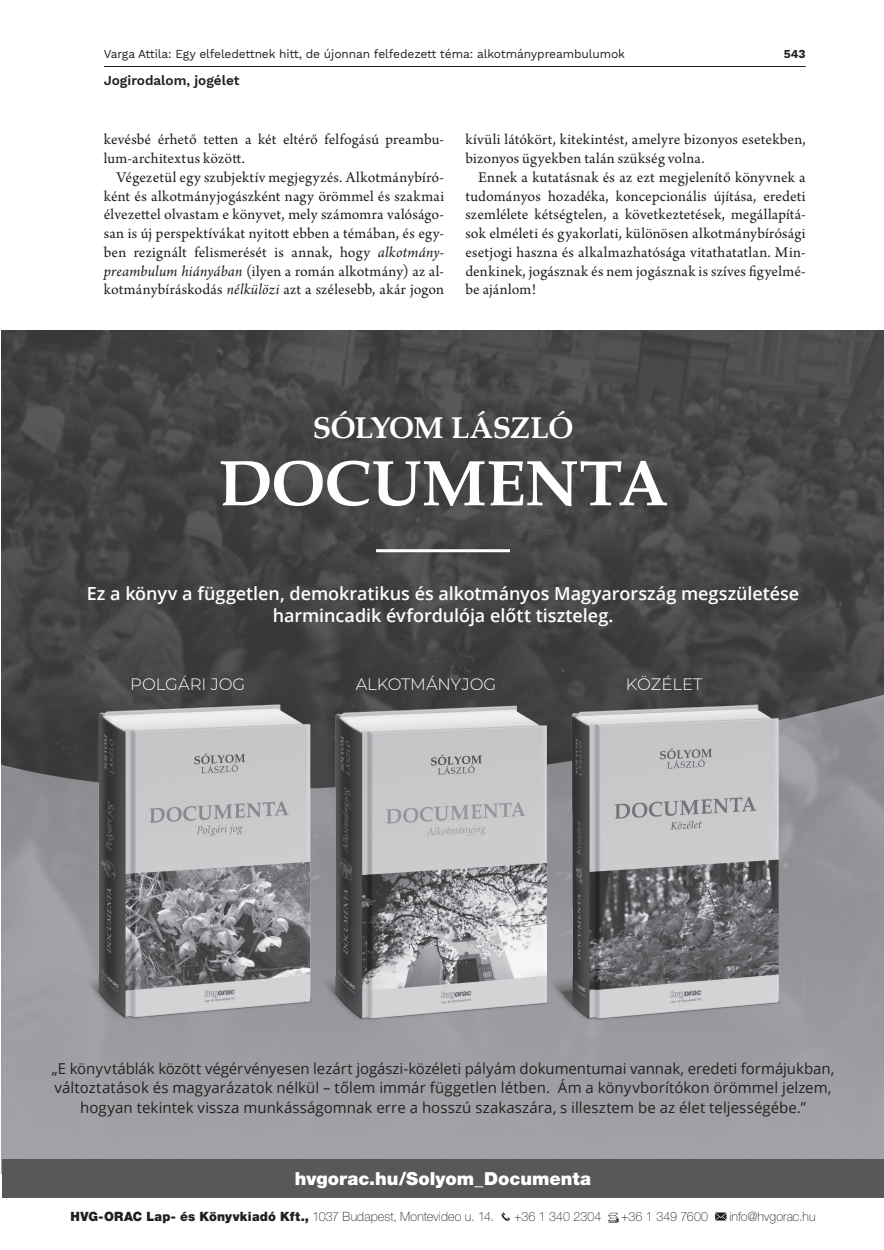
<style>
.page{position:relative;width:884px;height:1250px;background:#fff}
.page>*{position:absolute;margin:0;border:0;box-sizing:border-box;transform-origin:0 0}
.t1{font:700 64.5px "Book Antiqua";letter-spacing:-.005em;color:#fff}
.t2{font:700 30px "Book Antiqua";letter-spacing:-.015em;color:#fff}
.t3{font:600 18px/22.5px "Open Sans";letter-spacing:-.005em;color:#fff;text-align:center}
.t4{font:18px "Helvetica HU Black";color:#fff}
.t5{font:300 16.5px "Montserrat";color:#fff}
.szoveg{font:15.75px/18.8px "Arno Pro";color:#231f20}
.t6{font:15px/19.5px "Open Sans";letter-spacing:.005em;color:#231f20;text-align:center}
.t7{font:600 13.5px "Work Sans";color:#231f20}
.t8{font:12.9px "Helvetica HU Black";letter-spacing:.015em;color:#231f20}
.t9{font:12.9px "Helvetica HU Thin";letter-spacing:.005em;color:#231f20}
.t10{font:12px "Work Sans";letter-spacing:-.01em;color:#231f20}
.t11{font:700 12px "Work Sans";color:#231f20}
.s1{font-style:italic}
.s2{font-family:"Helvetica HU Thin"}
</style>
<div class="page">
<hr style="left:104px;top:66px;width:701px;height:1px;background:#231f20">
<img style="left:2px;top:330px;width:882px;height:828px">
<hr style="left:376px;top:549px;width:134px;height:3px;background:#fff">
<img style="left:56px;top:679px;width:774px;height:375px">
<div style="left:2px;top:1158px;width:882px;height:39px;background:#57585a"></div>
<svg style="left:501px;top:1212px;width:9px;height:8px"></svg>
<svg style="left:608px;top:1212px;width:10px;height:10px"></svg>
<svg style="left:715px;top:1212px;width:11px;height:8px"></svg>
<p class="t10" style="left:104px;top:47px;width:523px">Varga Attila: Egy elfeledettnek hitt, de újonnan felfedezett téma: alkotmánypreambulumok</p>
<p class="t11" style="left:783px;top:47px;width:23px">543</p>
<p class="t7" style="left:104px;top:73px;width:137px">Jogirodalom, jogélet</p>
<p class="szoveg" style="left:104px;top:131px;width:342px">kevésbé érhető tetten a két eltérő felfogású preambu&shy;lum-architextus között.</p>
<p class="szoveg" style="left:104px;top:168px;width:342px;text-align:justify;text-indent:13px">Végezetül egy szubjektív megjegyzés. Alkotmánybíró&shy;ként és alkotmányjogászként nagy örömmel és szakmai élvezettel olvastam e könyvet, mely számomra valóságo&shy;san is új perspektívákat nyitott ebben a témában, és egy&shy;ben rezignált felismerését is annak, hogy <span class="s1">alkotmány&shy;preambulum hiányában</span> (ilyen a román alkotmány) az al&shy;kotmánybíráskodás <span class="s1">nélkülözi</span> azt a szélesebb, akár jogon</p>
<p class="szoveg" style="left:465px;top:131px;width:342px">kívüli látókört, kitekintést, amelyre bizonyos esetekben, bizonyos ügyekben talán szükség volna.</p>
<p class="szoveg" style="left:465px;top:168px;width:342px;text-align:justify;text-indent:13px">Ennek a kutatásnak és az ezt megjelenítő könyvnek a tudományos hozadéka, koncepcionális újítása, eredeti szemlélete kétségtelen, a következtetések, megállapítá&shy;sok elméleti és gyakorlati, különösen alkotmánybírósági esetjogi haszna és alkalmazhatósága vitathatatlan. Min&shy;denkinek, jogásznak és nem jogásznak is szíves figyelmé&shy;be ajánlom!</p>
<h2 class="t2" style="left:313px;top:407px;width:262px">SÓLYOM LÁSZLÓ</h2>
<h1 class="t1" style="left:218px;top:439px;width:451px">DOCUMENTA</h1>
<p class="t3" style="left:87px;top:581px;width:714px">Ez a könyv a független, demokratikus és alkotmányos Magyarország megszületése harmincadik évfordulója előtt tiszteleg.</p>
<p class="t5" style="left:130px;top:673px;width:117px">POLGÁRI JOG</p>
<p class="t5" style="left:356px;top:673px;width:142px">ALKOTMÁNYJOG</p>
<p class="t5" style="left:626px;top:673px;width:78px">KÖZÉLET</p>
<p class="t6" style="left:52px;top:1058px;width:784px">„E könyvtáblák között végérvényesen lezárt jogászi-közéleti pályám dokumentumai vannak, eredeti formájukban, változtatások és magyarázatok nélkül – tőlem immár független létben. Ám a könyvborítókon örömmel jelzem, hogyan tekintek vissza munkásságomnak erre a hosszú szakaszára, s illesztem be az élet teljességébe.”</p>
<p class="t4" style="left:295px;top:1167px;width:298px">hvgorac.hu/Solyom_Documenta</p>
<p class="t8" style="left:71px;top:1208px;width:425px">HVG-ORAC Lap- és Könyvkiadó Kft., <span class="s2">1037 Budapest, Montevideo u. 14.</span></p>
<p class="t9" style="left:514px;top:1208px;width:89px">+36 1 340 2304</p>
<p class="t9" style="left:621px;top:1208px;width:89px">+36 1 349 7600</p>
<p class="t9" style="left:729px;top:1208px;width:88px">info@hvgorac.hu</p>
</div>
